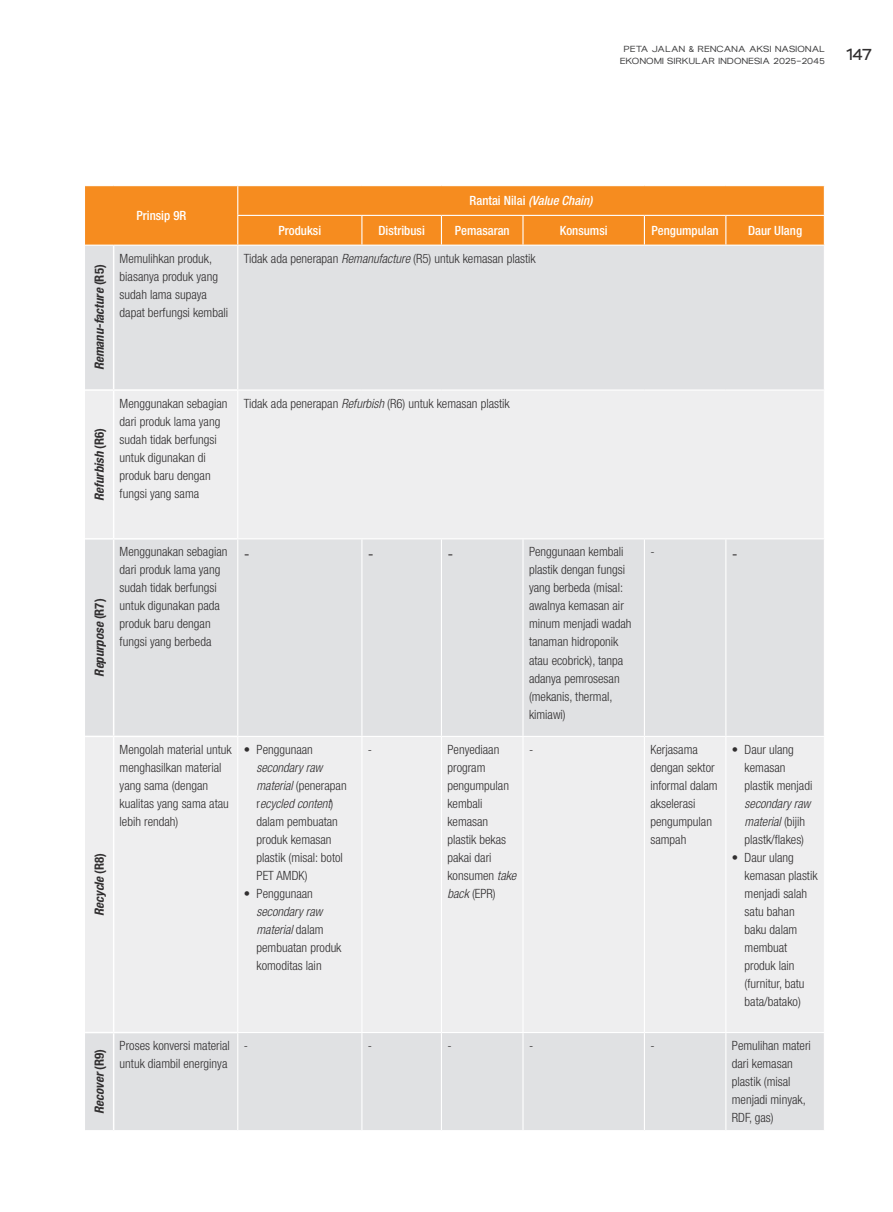
<style>
.page{position:relative;width:893px;height:1212px;background:#fff}
.page>*{position:absolute;margin:0;border:0;box-sizing:border-box;transform-origin:0 0}
.t1{font:300 condensed 18px "Helvetica Neue LT Std";color:#231f20}
.t2{font:16.5px "Blauer Nue";color:#312f30}
.t3{font:300 condensed 12.75px/18px "Helvetica Neue LT Std";color:#312f30}
.t4{font:italic 700 condensed 12.75px "Helvetica Neue LT Std";color:#312f30}
.t5{font:500 condensed 12.75px "Helvetica Neue LT Std";color:#fff}
.t6{font:italic 500 condensed 12.75px "Helvetica Neue LT Std";color:#fff}
.t7{font:300 9px/12px "Blauer Nue";letter-spacing:.03em;color:#3e3e3f;text-align:center}
.s1{font-style:normal}
.s2{font-style:italic}
</style>
<div class="page">
<div style="left:85px;top:186px;width:739px;height:59px;background:#f68c1f"></div>
<div style="left:85px;top:246px;width:739px;height:884px;background:#e0e1e3"></div>
<svg style="left:85px;top:391px;width:739px;height:641px;background:#e9eaeb"></svg>
<svg style="left:237px;top:186px;width:1px;height:59px"></svg>
<svg style="left:361px;top:216px;width:1px;height:29px"></svg>
<svg style="left:441px;top:216px;width:1px;height:29px"></svg>
<hr style="left:523px;top:215px;width:121px;height:1px;background:#fff">
<hr style="left:522px;top:216px;width:2px;height:29px;background:#fff">
<hr style="left:644px;top:215px;width:82px;height:1px;background:#fff">
<svg style="left:644px;top:216px;width:1px;height:29px"></svg>
<hr style="left:726px;top:215px;width:99px;height:1px;background:#fff">
<svg style="left:725px;top:216px;width:1px;height:29px"></svg>
<hr style="left:237px;top:246px;width:1px;height:143px;background:#fff">
<hr style="left:237px;top:389px;width:125px;height:2px;background:#fff">
<hr style="left:237px;top:391px;width:1px;height:147px;background:#fff">
<hr style="left:362px;top:389px;width:79px;height:2px;background:#fff">
<hr style="left:441px;top:389px;width:82px;height:2px;background:#fff">
<hr style="left:523px;top:389px;width:121px;height:2px;background:#fff">
<hr style="left:644px;top:389px;width:82px;height:2px;background:#fff">
<hr style="left:726px;top:389px;width:99px;height:2px;background:#fff">
<hr style="left:237px;top:538px;width:125px;height:1px;background:#fff">
<hr style="left:237px;top:539px;width:1px;height:197px;background:#fff">
<hr style="left:237px;top:736px;width:125px;height:1px;background:#fff">
<hr style="left:237px;top:737px;width:1px;height:295px;background:#fff">
<hr style="left:237px;top:1032px;width:125px;height:1px;background:#fff">
<hr style="left:237px;top:1033px;width:1px;height:97px;background:#fff">
<hr style="left:361px;top:539px;width:1px;height:197px;background:#fff">
<hr style="left:441px;top:539px;width:1px;height:197px;background:#fff">
<hr style="left:522px;top:539px;width:2px;height:197px;background:#fff">
<hr style="left:644px;top:539px;width:1px;height:197px;background:#fff">
<hr style="left:725px;top:539px;width:1px;height:197px;background:#fff">
<hr style="left:361px;top:737px;width:1px;height:295px;background:#fff">
<hr style="left:441px;top:737px;width:1px;height:295px;background:#fff">
<hr style="left:522px;top:737px;width:2px;height:295px;background:#fff">
<hr style="left:644px;top:737px;width:1px;height:295px;background:#fff">
<hr style="left:725px;top:737px;width:1px;height:295px;background:#fff">
<hr style="left:361px;top:1033px;width:1px;height:97px;background:#fff">
<hr style="left:441px;top:1033px;width:1px;height:97px;background:#fff">
<hr style="left:522px;top:1033px;width:2px;height:97px;background:#fff">
<hr style="left:644px;top:1033px;width:1px;height:97px;background:#fff">
<hr style="left:725px;top:1033px;width:1px;height:97px;background:#fff">
<hr style="left:362px;top:538px;width:79px;height:1px;background:#fff">
<hr style="left:441px;top:538px;width:82px;height:1px;background:#fff">
<hr style="left:523px;top:538px;width:121px;height:1px;background:#fff">
<hr style="left:644px;top:538px;width:82px;height:1px;background:#fff">
<hr style="left:726px;top:538px;width:99px;height:1px;background:#fff">
<hr style="left:362px;top:736px;width:79px;height:1px;background:#fff">
<hr style="left:441px;top:736px;width:82px;height:1px;background:#fff">
<hr style="left:523px;top:736px;width:121px;height:1px;background:#fff">
<hr style="left:644px;top:736px;width:82px;height:1px;background:#fff">
<hr style="left:726px;top:736px;width:99px;height:1px;background:#fff">
<hr style="left:362px;top:1032px;width:79px;height:1px;background:#fff">
<hr style="left:441px;top:1032px;width:82px;height:1px;background:#fff">
<hr style="left:523px;top:1032px;width:121px;height:1px;background:#fff">
<hr style="left:644px;top:1032px;width:82px;height:1px;background:#fff">
<hr style="left:726px;top:1032px;width:99px;height:1px;background:#fff">
<hr style="left:237px;top:215px;width:125px;height:1px;background:#fff">
<hr style="left:362px;top:215px;width:79px;height:1px;background:#fff">
<hr style="left:441px;top:215px;width:82px;height:1px;background:#fff">
<hr style="left:113px;top:246px;width:1px;height:143px;background:#fff">
<hr style="left:85px;top:389px;width:29px;height:2px;background:#fff">
<hr style="left:114px;top:389px;width:123px;height:2px;background:#fff">
<hr style="left:113px;top:391px;width:1px;height:147px;background:#fff">
<hr style="left:85px;top:538px;width:29px;height:2px;background:#fff">
<hr style="left:114px;top:538px;width:123px;height:2px;background:#fff">
<hr style="left:113px;top:540px;width:1px;height:196px;background:#fff">
<svg style="left:85px;top:736px;width:29px;height:1px"></svg>
<hr style="left:114px;top:736px;width:123px;height:1px;background:#fff">
<hr style="left:113px;top:737px;width:1px;height:295px;background:#fff">
<svg style="left:85px;top:1032px;width:29px;height:1px"></svg>
<hr style="left:114px;top:1032px;width:123px;height:1px;background:#fff">
<hr style="left:113px;top:1033px;width:1px;height:97px;background:#fff">
<p class="t7" style="left:620px;top:43px;width:206px">PETA JALAN &amp; RENCANA AKSI NASIONAL<br>EKONOMI SIRKULAR INDONESIA 2025–2045</p>
<p class="t2" style="left:846px;top:44px;width:28px">147</p>
<p class="t5" style="left:137px;top:208px;width:51px">Prinsip 9R</p>
<p class="t6" style="left:470px;top:193px;width:124px"><span class="s1">Rantai Nilai</span> (Value Chain)</p>
<p class="t5" style="left:278px;top:223px;width:44px">Produksi</p>
<p class="t5" style="left:379px;top:223px;width:48px">Distribusi</p>
<p class="t5" style="left:455px;top:223px;width:56px">Pemasaran</p>
<p class="t5" style="left:560px;top:223px;width:49px">Konsumsi</p>
<p class="t5" style="left:651px;top:223px;width:69px">Pengumpulan</p>
<p class="t5" style="left:748px;top:223px;width:56px">Daur Ulang</p>
<p class="t4" style="left:92px;top:370px;width:107px;rotate:-90deg">Remanu-facture <span class="s1">(R5)</span></p>
<p class="t3" style="left:120px;top:249px;width:110px">Memulihkan produk, biasanya produk yang sudah lama supaya dapat berfungsi kembali</p>
<p class="t3" style="left:244px;top:249px;width:293px">Tidak ada penerapan <span class="s2">Remanufacture</span> (R5) untuk kemasan plastik</p>
<p class="t4" style="left:92px;top:501px;width:74px;rotate:-90deg">Refurbish <span class="s1">(R6)</span></p>
<p class="t3" style="left:120px;top:394px;width:109px">Menggunakan sebagian dari produk lama yang sudah tidak berfungsi untuk digunakan di produk baru dengan fungsi yang sama</p>
<p class="t3" style="left:244px;top:394px;width:267px">Tidak ada penerapan <span class="s2">Refurbish</span> (R6) untuk kemasan plastik</p>
<p class="t4" style="left:92px;top:676px;width:79px;rotate:-90deg">Repurpose <span class="s1">(R7)</span></p>
<p class="t4" style="left:92px;top:916px;width:64px;rotate:-90deg">Recycle <span class="s1">(R8)</span></p>
<p class="t3" style="left:120px;top:543px;width:109px">Menggunakan sebagian dari produk lama yang sudah tidak berfungsi untuk digunakan pada produk baru dengan fungsi yang berbeda</p>
<p class="t1" style="left:244px;top:543px;width:7px">-</p>
<p class="t1" style="left:368px;top:543px;width:7px">-</p>
<p class="t1" style="left:447px;top:543px;width:7px">-</p>
<p class="t3" style="left:529px;top:543px;width:104px">Penggunaan kembali plastik dengan fungsi yang berbeda (misal: awalnya kemasan air minum menjadi wadah tanaman hidroponik atau ecobrick), tanpa adanya pemrosesan (mekanis, thermal, kimiawi)</p>
<p class="t3" style="left:650px;top:543px;width:6px">-</p>
<p class="t1" style="left:732px;top:543px;width:7px">-</p>
<p class="t3" style="left:120px;top:740px;width:114px">Mengolah material untuk menghasilkan material yang sama (dengan kualitas yang sama atau lebih rendah)</p>
<p class="t3" style="left:257px;top:740px;width:92px;text-indent:-13px">• Penggunaan <span class="s2">secondary raw material</span> (penerapan r<span class="s2">ecycled content</span>) dalam pembuatan produk kemasan plastik (misal: botol<br>PET AMDK)</p>
<p class="t3" style="left:257px;top:884px;width:86px;text-indent:-13px">• Penggunaan <span class="s2">secondary raw material</span> dalam pembuatan produk komoditas lain</p>
<p class="t3" style="left:368px;top:740px;width:6px">-</p>
<p class="t3" style="left:447px;top:740px;width:70px">Penyediaan program pengumpulan kembali kemasan plastik bekas pakai dari konsumen <span class="s2">take back</span> (EPR)</p>
<p class="t3" style="left:529px;top:740px;width:6px">-</p>
<p class="t3" style="left:650px;top:740px;width:69px">Kerjasama dengan sektor informal dalam akselerasi pengumpulan sampah</p>
<p class="t3" style="left:745px;top:740px;width:69px;text-indent:-13px">• Daur ulang kemasan plastik menjadi <span class="s2">secondary raw material</span> (bijih plastk/flakes)</p>
<p class="t3" style="left:745px;top:848px;width:74px;text-indent:-13px">• Daur ulang kemasan plastik menjadi salah satu bahan baku dalam membuat produk lain (furnitur, batu bata/batako)</p>
<p class="t4" style="left:92px;top:1114px;width:66px;rotate:-90deg">Recover <span class="s1">(R9)</span></p>
<p class="t3" style="left:120px;top:1036px;width:112px">Proses konversi material untuk diambil energinya</p>
<p class="t3" style="left:244px;top:1036px;width:6px">-</p>
<p class="t3" style="left:368px;top:1036px;width:6px">-</p>
<p class="t3" style="left:447px;top:1036px;width:6px">-</p>
<p class="t3" style="left:529px;top:1036px;width:6px">-</p>
<p class="t3" style="left:650px;top:1036px;width:6px">-</p>
<p class="t3" style="left:732px;top:1036px;width:81px">Pemulihan materi dari kemasan plastik (misal menjadi minyak,<br>RDF, gas)</p>
</div>
